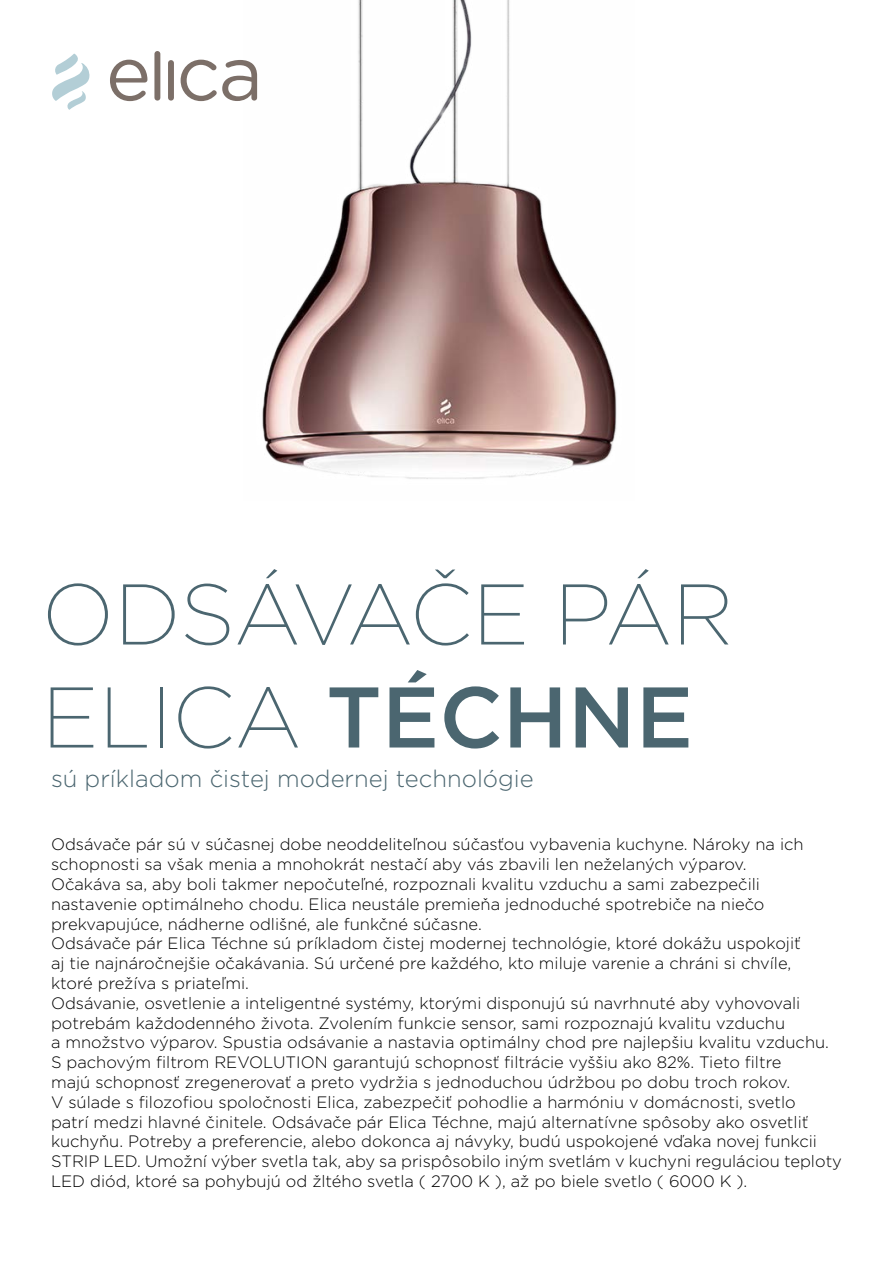
<style>
.page{position:relative;width:893px;height:1263px;background:#fff}
.page>*{position:absolute;margin:0;border:0;box-sizing:border-box;transform-origin:0 0}
.t1{font:200 85.8px/103.1px "Gotham";letter-spacing:-.01em;color:#4b6670}
.t2{font:300 23.85px "Gotham";color:#4b6670}
.t3{font:300 16.5px/19.8px "Gotham";color:#000}
.s1{font-weight:500}
</style>
<div class="page">
<svg style="left:110px;top:60px;width:37px;height:41px"></svg>
<div style="left:154px;top:51px;width:6px;height:50px;background:#7c6f68;border-radius:3px"></div>
<div style="left:168px;top:60px;width:6px;height:41px;background:#7c6f68;border-radius:3px"></div>
<svg style="left:181px;top:60px;width:62px;height:41px"></svg>
<svg style="left:52px;top:54px;width:38px;height:56px"></svg>
<img style="left:243px;top:0;width:374px;height:479px">
<h1 class="t1" style="left:42px;top:560px;width:694px">ODSÁVAČE PÁR<br>ELICA <span class="s1">TÉCHNE</span></h1>
<h2 class="t2" style="left:51px;top:764px;width:484px">sú príkladom čistej modernej technológie</h2>
<p class="t3" style="left:51px;top:834px;width:792px">Odsávače pár sú v súčasnej dobe neoddeliteľnou súčasťou vybavenia kuchyne. Nároky na ich schopnosti sa však menia a mnohokrát nestačí aby vás zbavili len neželaných výparov.<br>Očakáva sa, aby boli takmer nepočuteľné, rozpoznali kvalitu vzduchu a sami zabezpečili nastavenie optimálneho chodu. Elica neustále premieňa jednoduché spotrebiče na niečo prekvapujúce, nádherne odlišné, ale funkčné súčasne.<br>Odsávače pár Elica Téchne sú príkladom čistej modernej technológie, ktoré dokážu uspokojiť<br>aj tie najnáročnejšie očakávania. Sú určené pre každého, kto miluje varenie a chráni si chvíle,<br>ktoré prežíva s priateľmi.<br>Odsávanie, osvetlenie a inteligentné systémy, ktorými disponujú sú navrhnuté aby vyhovovali potrebám každodenného života. Zvolením funkcie sensor, sami rozpoznajú kvalitu vzduchu<br>a množstvo výparov. Spustia odsávanie a nastavia optimálny chod pre najlepšiu kvalitu vzduchu.<br>S pachovým filtrom REVOLUTION garantujú schopnosť filtrácie vyššiu ako 82%. Tieto filtre<br>majú schopnosť zregenerovať a preto vydržia s jednoduchou údržbou po dobu troch rokov.<br>V súlade s filozofiou spoločnosti Elica, zabezpečiť pohodlie a harmóniu v domácnosti, svetlo<br>patrí medzi hlavné činitele. Odsávače pár Elica Téchne, majú alternatívne spôsoby ako osvetliť kuchyňu. Potreby a preferencie, alebo dokonca aj návyky, budú uspokojené vďaka novej funkcii STRIP LED. Umožní výber svetla tak, aby sa prispôsobilo iným svetlám v kuchyni reguláciou teploty LED diód, ktoré sa pohybujú od žltého svetla ( 2700 K ), až po biele svetlo ( 6000 K ).</p>
</div>
